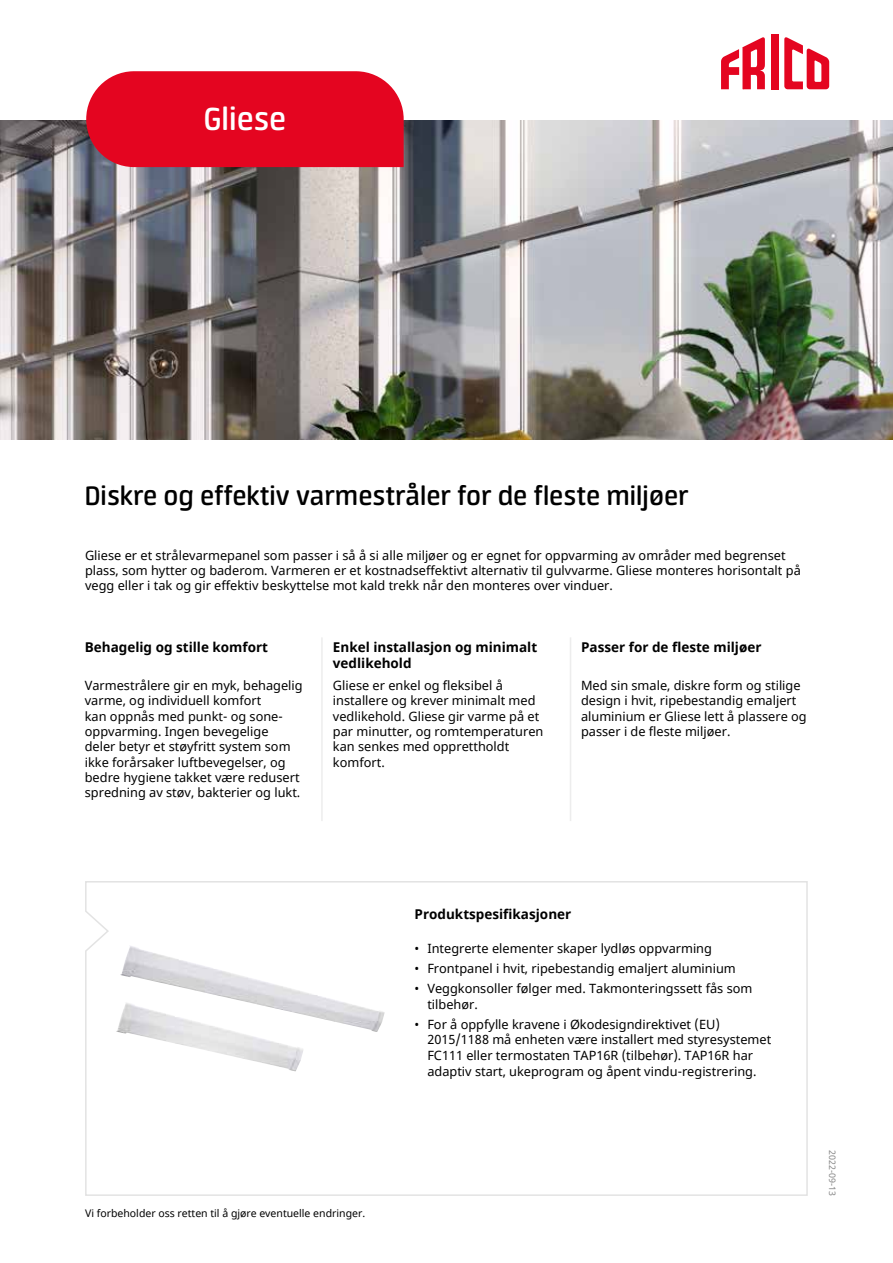
<style>
.page{position:relative;width:893px;height:1263px;background:#fff}
.page>*{position:absolute;margin:0;border:0;box-sizing:border-box;transform-origin:0 0}
.t1{font:600 36px "Neuron";color:#fff}
.t2{font:600 30px "Neuron";color:#000}
.t3{font:700 13.5px "Noto Sans";color:#000}
.t4{font:12.75px/15.3px "Noto Sans";color:#000}
.t5{font:10.5px "Noto Sans";color:#000}
.t6{font:9px "Noto Sans";color:#878787}
</style>
<div class="page">
<svg style="left:85px;top:881px;width:723px;height:315px"></svg>
<img style="left:0;top:121px;width:893px;height:319px">
<img style="left:121px;top:945px;width:9px;height:29px">
<img style="left:116px;top:1002px;width:10px;height:29px">
<div style="left:771px;top:34px;width:7px;height:55px;background:#e40520"></div>
<svg style="left:784px;top:37px;width:45px;height:52px"></svg>
<svg style="left:721px;top:37px;width:44px;height:52px"></svg>
<div style="left:86px;top:71px;width:318px;height:96px;background:#e40520"></div>
<hr style="left:321px;top:637px;width:2px;height:184px;background:#ededed">
<hr style="left:570px;top:637px;width:1px;height:184px;background:#ededed">
<h1 class="t1" style="left:204px;top:99px;width:84px">Gliese</h1>
<h2 class="t2" style="left:85px;top:479px;width:605px">Diskre og effektiv varmestråler for de fleste miljøer</h2>
<p class="t4" style="left:85px;top:548px;width:717px">Gliese er et strålevarmepanel som passer i så å si alle miljøer og er egnet for oppvarming av områder med begrenset plass, som hytter og baderom. Varmeren er et kostnadseffektivt alternativ til gulvvarme. Gliese monteres horisontalt på vegg eller i tak og gir effektiv beskyttelse mot kald trekk når den monteres over vinduer.</p>
<p class="t3" style="left:85px;top:637px;width:185px">Behagelig og stille komfort</p>
<p class="t4" style="left:85px;top:678px;width:219px">Varmestrålere gir en myk, behagelig varme, og individuell komfort<br>kan oppnås med punkt- og sone&shy;oppvarming. Ingen bevegelige<br>deler betyr et støyfritt system som ikke forårsaker luftbevegelser, og bedre hygiene takket være redusert spredning av støv, bakterier og lukt.</p>
<p class="t3" style="left:333px;top:637px;width:206px">Enkel installasjon og minimalt</p>
<p class="t3" style="left:581px;top:637px;width:182px">Passer for de fleste miljøer</p>
<p class="t3" style="left:333px;top:653px;width:80px">vedlikehold</p>
<p class="t4" style="left:333px;top:678px;width:212px">Gliese er enkel og fleksibel å installere og krever minimalt med vedlikehold. Gliese gir varme på et par minutter, og romtemperaturen kan senkes med opprettholdt komfort.</p>
<p class="t4" style="left:581px;top:678px;width:227px">Med sin smale, diskre form og stilige design i hvit, ripebestandig emaljert aluminium er Gliese lett å plassere og passer i de fleste miljøer.</p>
<p class="t3" style="left:415px;top:904px;width:158px">Produktspesifikasjoner</p>
<p class="t4" style="left:415px;top:941px;width:299px">• Integrerte elementer skaper lydløs oppvarming</p>
<p class="t4" style="left:415px;top:961px;width:323px">• Frontpanel i hvit, ripebestandig emaljert aluminium</p>
<p class="t4" style="left:427px;top:981px;width:327px;line-height:15.8px;text-indent:-13px">• Veggkonsoller følger med. Takmonteringssett fås som tilbehør.</p>
<p class="t4" style="left:427px;top:1016px;width:345px;line-height:15.8px;text-indent:-13px">• For å oppfylle kravene i Økodesigndirektivet (EU)<br>2015/1188 må enheten være installert med styresystemet FC111 eller termostaten TAP16R (tilbehør). TAP16R har adaptiv start, ukeprogram og åpent vindu-registrering.</p>
<p class="t5" style="left:85px;top:1206px;width:282px">Vi forbeholder oss retten til å gjøre eventuelle endringer.</p>
<p class="t6" style="left:839px;top:1150px;width:47px;rotate:90deg">2022-09-13</p>
</div>
